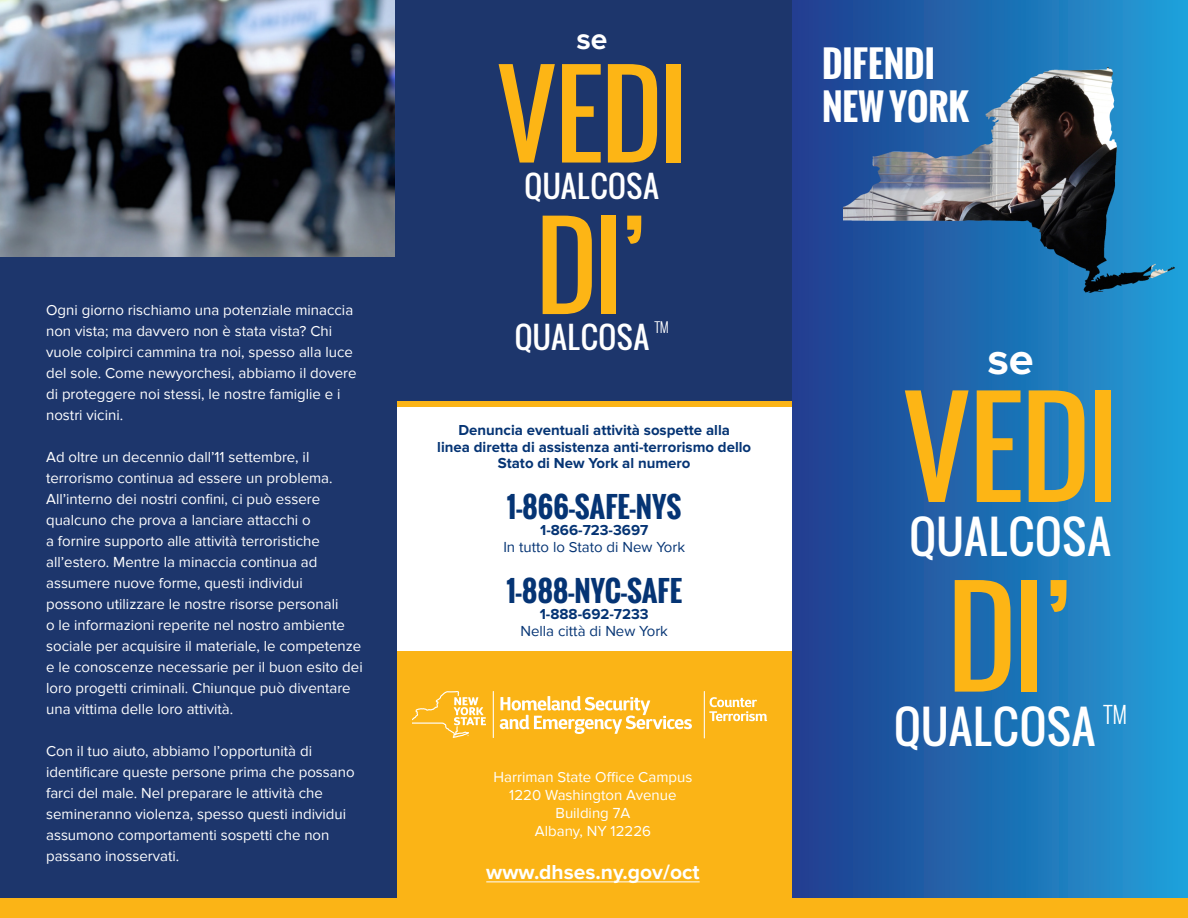
<style>
.page{position:relative;width:1188px;height:918px;background:#fff}
.page>*{position:absolute;margin:0;border:0;box-sizing:border-box;transform-origin:0 0}
.t1{font:127.5px "Oswald";letter-spacing:-.03em;color:#fdb515}
.t2{font:112.5px "Oswald";letter-spacing:-.03em;color:#fdb515}
.t3{font:45px "Oswald";color:#fff}
.t4{font:700 45px "Proxima Nova";color:#fff}
.t5{font:700 36px/43.2px "Oswald";color:#fff}
.t6{font:30px "Oswald";color:#fff}
.t7{font:700 30px "Proxima Nova";color:#fff}
.t8{font:700 28.5px "Oswald";color:#053474}
.t9{font:300 22.8px "Oswald";color:#fff}
.t10{font:700 21px "Proxima Nova";color:#fff}
.t11{font:15px/21px "Proxima Nova";color:#fff}
.t12{font:700 15px/16.5px "Proxima Nova";color:#053474;text-align:center}
.t13{font:15px "Proxima Nova";color:#053474}
.t14{font:300 13.95px "Oswald";color:#fff}
</style>
<div class="page">
<div style="left:393px;top:401px;width:400px;height:6px;background:#fbb416"></div>
<div style="left:393px;top:651px;width:416px;height:267px;background:#fbb416"></div>
<div style="left:390px;top:0;width:416px;height:401px;background:#1d366c"></div>
<div style="left:793px;top:0;width:395px;height:918px;background:linear-gradient(to right,#1f3b8d,#209fd8)"></div>
<div style="left:0;top:0;width:396px;height:918px;background:#1d366c"></div>
<div style="left:0;top:898px;width:1188px;height:20px;background:#fbb416"></div>
<hr style="left:486px;top:882px;width:214px;height:1px;background:#fff">
<svg style="left:500px;top:696px;width:192px;height:38px"></svg>
<hr style="left:493px;top:691px;width:1px;height:47px;background:#fff">
<svg style="left:413px;top:691px;width:73px;height:47px"></svg>
<svg style="left:709px;top:697px;width:58px;height:24px"></svg>
<hr style="left:704px;top:691px;width:1px;height:47px;background:#fff">
<img style="left:843px;top:67px;width:331px;height:226px">
<img style="left:0;top:0;width:395px;height:256px">
<p class="t11" style="left:46px;top:300px;width:312px">Ogni giorno rischiamo una potenziale minaccia non vista; ma davvero non è stata vista? Chi vuole colpirci cammina tra noi, spesso alla luce del sole. Come newyorchesi, abbiamo il dovere di proteggere noi stessi, le nostre famiglie e i nostri vicini.</p>
<p class="t11" style="left:46px;top:447px;width:318px">Ad oltre un decennio dall’11 settembre, il terrorismo continua ad essere un problema.<br>All’interno dei nostri confini, ci può essere qualcuno che prova a lanciare attacchi o<br>a fornire supporto alle attività terroristiche all’estero. Mentre la minaccia continua ad assumere nuove forme, questi individui possono utilizzare le nostre risorse personali<br>o le informazioni reperite nel nostro ambiente sociale per acquisire il materiale, le competenze e le conoscenze necessarie per il buon esito dei loro progetti criminali. Chiunque può diventare una vittima delle loro attività.</p>
<p class="t11" style="left:46px;top:741px;width:310px">Con il tuo aiuto, abbiamo l’opportunità di identificare queste persone prima che possano farci del male. Nel preparare le attività che semineranno violenza, spesso questi individui assumono comportamenti sospetti che non passano inosservati.</p>
<p class="t7" style="left:576px;top:25px;width:32px">se</p>
<p class="t2" style="left:495px;top:28px;width:195px">VEDI</p>
<p class="t6" style="left:525px;top:163px;width:136px">QUALCOSA</p>
<p class="t2" style="left:536px;top:180px;width:114px">DI’</p>
<p class="t6" style="left:515px;top:314px;width:136px">QUALCOSA</p>
<p class="t14" style="left:655px;top:318px;width:16px">TM</p>
<p class="t12" style="left:437px;top:423px;width:315px">Denuncia eventuali attività sospette alla<br>linea diretta di assistenza anti-terrorismo dello<br>Stato di New York al numero</p>
<p class="t8" style="left:507px;top:486px;width:176px">1-866-SAFE-NYS</p>
<p class="t12" style="left:540px;top:523px;width:110px">1-866-723-3697</p>
<p class="t13" style="left:503px;top:538px;width:183px">In tutto lo Stato di New York</p>
<p class="t8" style="left:506px;top:569px;width:177px">1-888-NYC-SAFE</p>
<p class="t12" style="left:540px;top:607px;width:110px">1-888-692-7233</p>
<p class="t13" style="left:521px;top:622px;width:149px">Nella città di New York</p>
<p class="t11" style="left:494px;top:767px;width:200px">Harriman State Office Campus</p>
<p class="t11" style="left:509px;top:785px;width:169px">1220 Washington Avenue</p>
<p class="t11" style="left:556px;top:803px;width:76px">Building 7A</p>
<p class="t11" style="left:535px;top:821px;width:118px">Albany, NY 12226</p>
<p class="t10" style="left:486px;top:862px;width:215px">www.dhses.ny.gov/oct</p>
<p class="t5" style="left:822px;top:42px;width:149px">DIFENDI<br>NEW YORK</p>
<p class="t4" style="left:987px;top:339px;width:48px">se</p>
<p class="t1" style="left:901px;top:350px;width:221px">VEDI</p>
<p class="t3" style="left:909px;top:502px;width:204px">QUALCOSA</p>
<p class="t1" style="left:947px;top:540px;width:129px">DI’</p>
<p class="t3" style="left:894px;top:692px;width:204px">QUALCOSA</p>
<p class="t9" style="left:1104px;top:699px;width:25px">TM</p>
</div>
